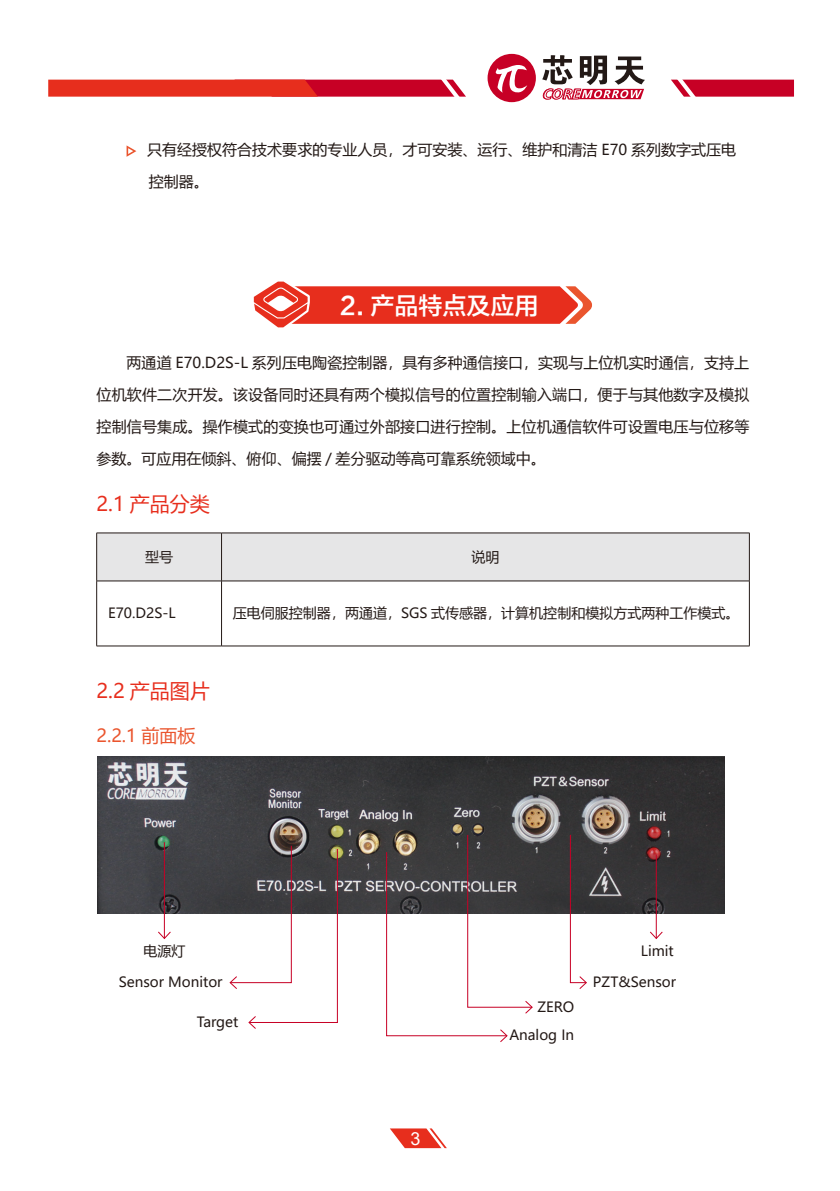
<style>
.page{position:relative;width:840px;height:1191px;background:#fff}
.page>*{position:absolute;margin:0;border:0;box-sizing:border-box;transform-origin:0 0}
.标题{font:24px "FZLTZHK GBK1 0";color:#fff}
.二级标题{font:20px "Microsoft Ya Hei";color:#e72e1d}
.三级标题{font:18px "Microsoft Ya Hei";color:#ea552e}
.表格内文第三列{font:18px "Arial";color:#fff}
.正文-1{font:15px/32px "Microsoft Ya Hei";color:#231916;text-align:justify}
.表格内文第三列-2{font:14px "Microsoft Ya Hei";color:#231916}
.表格文字{font:14px "Microsoft Ya Hei";color:#231916}
</style>
<div class="page">
<div style="left:487px;top:54px;width:48px;height:48px;background:#c70025;border-radius:50%"></div>
<svg style="left:495px;top:65px;width:32px;height:28px"></svg>
<svg style="left:542px;top:55px;width:102px;height:45px"></svg>
<svg style="left:671px;top:79px;width:122px;height:18px;background:#ce2444"></svg>
<svg style="left:390px;top:1128px;width:56px;height:20px"></svg>
<svg style="left:48px;top:79px;width:418px;height:18px;background:#de2f31"></svg>
<img style="left:97px;top:756px;width:627px;height:157px">
<svg style="left:253px;top:281px;width:339px;height:47px"></svg>
<div style="left:97px;top:533px;width:651px;height:47px;background:#e6e6e7"></div>
<hr style="left:96px;top:532px;width:125px;height:1px;background:#231916">
<hr style="left:96px;top:533px;width:1px;height:48px;background:#231916">
<hr style="left:221px;top:532px;width:528px;height:1px;background:#231916">
<hr style="left:221px;top:533px;width:1px;height:48px;background:#231916">
<hr style="left:748px;top:533px;width:1px;height:48px;background:#231916">
<hr style="left:96px;top:580px;width:125px;height:1px;background:#231916">
<hr style="left:96px;top:581px;width:1px;height:65px;background:#231916">
<hr style="left:221px;top:580px;width:528px;height:1px;background:#231916">
<hr style="left:221px;top:581px;width:1px;height:65px;background:#231916">
<hr style="left:748px;top:581px;width:1px;height:65px;background:#231916">
<hr style="left:96px;top:645px;width:125px;height:1px;background:#231916">
<hr style="left:221px;top:645px;width:528px;height:1px;background:#231916">
<svg style="left:126px;top:145px;width:10px;height:12px"></svg>
<hr style="left:655px;top:854px;width:1px;height:84px;background:#c70025">
<svg style="left:650px;top:931px;width:12px;height:8px"></svg>
<svg style="left:569px;top:834px;width:17px;height:155px"></svg>
<svg style="left:386px;top:834px;width:146px;height:208px"></svg>
<hr style="left:164px;top:842px;width:1px;height:96px;background:#c70025">
<svg style="left:158px;top:931px;width:13px;height:8px"></svg>
<svg style="left:229px;top:845px;width:109px;height:184px"></svg>
<p class="正文-1" style="left:147px;top:133px;width:590px">只有经授权符合技术要求的专业人员，才可安装、运行、维护和清洁 E70 系列数字式压电</p>
<p class="正文-1" style="left:149px;top:165px;width:61px">控制器。</p>
<p class="标题" style="left:340px;top:293px;width:200px">2. 产品特点及应用</p>
<p class="正文-1" style="left:96px;top:346px;width:654px;text-indent:30px">两通道 E70.D2S-L 系列压电陶瓷控制器，具有多种通信接口，实现与上位机实时通信，支持上位机软件二次开发。该设备同时还具有两个模拟信号的位置控制输入端口，便于与其他数字及模拟控制信号集成。操作模式的变换也可通过外部接口进行控制。上位机通信软件可设置电压与位移等参数。可应用在倾斜、俯仰、偏摆 / 差分驱动等高可靠系统领域中。</p>
<p class="二级标题" style="left:96px;top:491px;width:115px">2.1 产品分类</p>
<p class="表格文字" style="left:145px;top:547px;width:29px">型号</p>
<p class="表格文字" style="left:471px;top:547px;width:29px">说明</p>
<p class="表格内文第三列-2" style="left:108px;top:604px;width:69px">E70.D2S-L</p>
<p class="表格内文第三列-2" style="left:233px;top:604px;width:508px">压电伺服控制器，两通道，SGS 式传感器，计算机控制和模拟方式两种工作模式。</p>
<p class="二级标题" style="left:96px;top:677px;width:115px">2.2 产品图片</p>
<p class="三级标题" style="left:96px;top:723px;width:100px">2.2.1 前面板</p>
<p class="表格内文第三列-2" style="left:143px;top:941px;width:43px">电源灯</p>
<p class="表格内文第三列-2" style="left:119px;top:972px;width:105px">Sensor Monitor</p>
<p class="表格内文第三列-2" style="left:197px;top:1012px;width:43px">Target</p>
<p class="表格内文第三列" style="left:410px;top:1126px;width:12px">3</p>
<p class="表格内文第三列-2" style="left:537px;top:997px;width:38px">ZERO</p>
<p class="表格内文第三列-2" style="left:509px;top:1025px;width:66px">Analog In</p>
<p class="表格内文第三列-2" style="left:640px;top:941px;width:34px">Limit</p>
<p class="表格内文第三列-2" style="left:592px;top:972px;width:85px">PZT&amp;Sensor</p>
</div>
